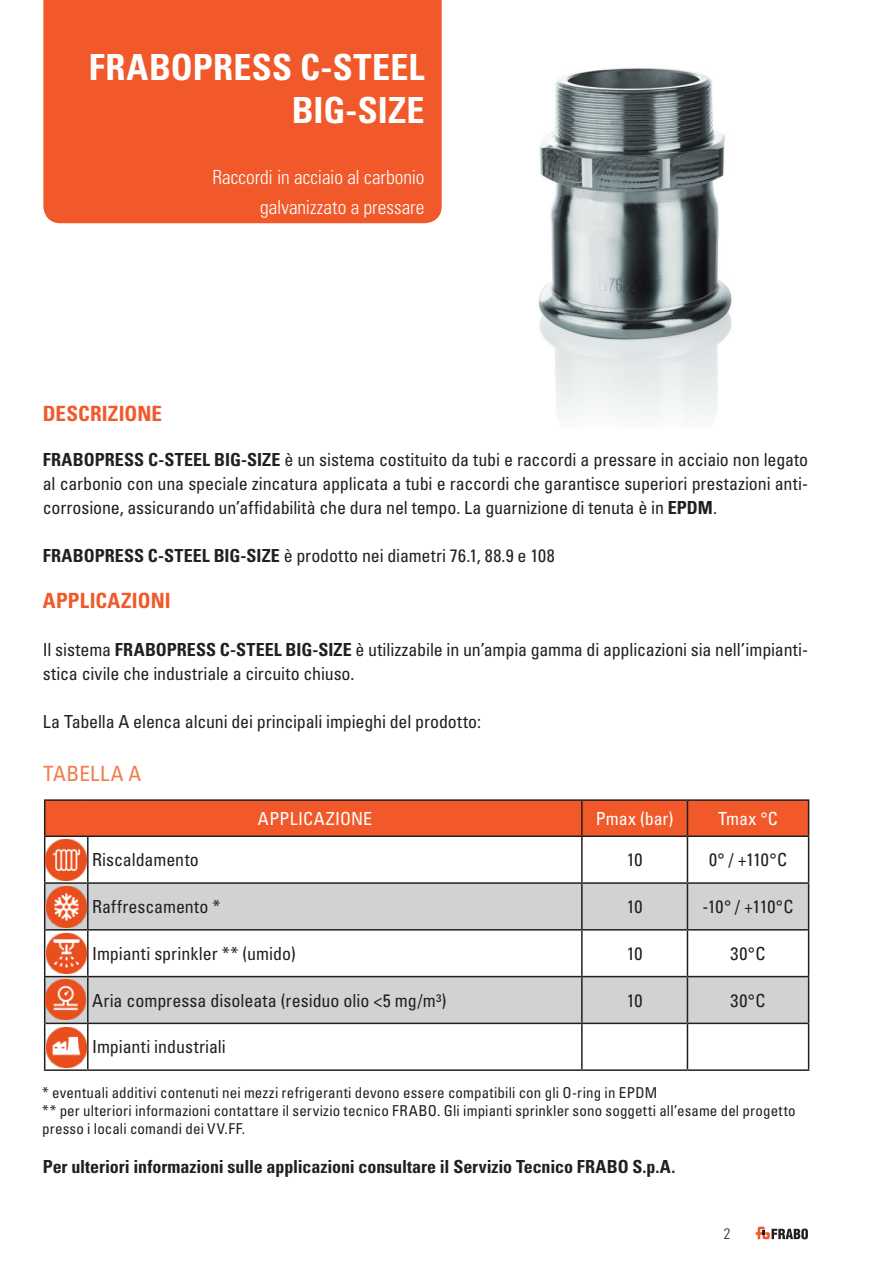
<style>
.page{position:relative;width:893px;height:1263px;background:#fff}
.page>*{position:absolute;margin:0;border:0;box-sizing:border-box;transform-origin:0 0}
.TITOLO_WHITE{font:700 condensed 36px "Univers LT Std";letter-spacing:.01em;color:#fff}
.TITOLO_SEZIONE_CATEG{font:700 condensed 21px "Univers LT Std";letter-spacing:.01em;color:#f1592a}
.SOTTOTITOLO_SEZIONE{font:condensed 21px "Univers LT Std";letter-spacing:.02em;color:#f47b4c}
.tipo_raccordi{font:300 condensed 19.5px "Univers LT Std";color:#fff}
.Paragrafo_standard{font:condensed 18px/24px "Univers LT Std";letter-spacing:-.01em;color:#231f20;text-align:justify}
.DATI_TABELLA{font:condensed 18px "Univers LT Std";color:#231f20}
.Paragrafo_standard-2{font:700 condensed 18px "Univers LT Std";letter-spacing:-.005em;color:#231f20}
.INTESTAZIONE_TABELLA{font:condensed 18px "Univers LT Std";letter-spacing:-.005em;color:#fff}
.DATI_TABELLA-2{font:condensed 18px "Univers LT Std";letter-spacing:.015em;color:#fff}
.DESCRIZIONE_PRODOTTO{font:condensed 15px/18px "Univers LT Std";letter-spacing:.01em;color:#231f20}
.t1{font:300 condensed 15px "Univers LT Std";color:#231f20}
.s1{font-weight:700}
</style>
<div class="page">
<svg style="left:756px;top:1226px;width:52px;height:13px"></svg>
<div style="left:45px;top:801px;width:763px;height:34px;background:#f1592a"></div>
<svg style="left:89px;top:884px;width:719px;height:139px;fill:#d1d2d4"></svg>
<hr style="left:44px;top:799px;width:44px;height:2px;background:#231f20">
<hr style="left:44px;top:801px;width:1px;height:34px;background:#231f20">
<hr style="left:88px;top:799px;width:494px;height:2px;background:#231f20">
<hr style="left:582px;top:799px;width:105px;height:2px;background:#231f20">
<hr style="left:581px;top:801px;width:2px;height:34px;background:#231f20">
<hr style="left:687px;top:799px;width:122px;height:2px;background:#231f20">
<hr style="left:687px;top:801px;width:1px;height:34px;background:#231f20">
<hr style="left:808px;top:801px;width:1px;height:34px;background:#231f20">
<hr style="left:44px;top:835px;width:44px;height:2px;background:#231f20">
<hr style="left:88px;top:835px;width:494px;height:2px;background:#231f20">
<hr style="left:582px;top:835px;width:105px;height:2px;background:#231f20">
<hr style="left:687px;top:835px;width:122px;height:2px;background:#231f20">
<hr style="left:45px;top:929px;width:43px;height:1px;background:#231f20">
<hr style="left:88px;top:929px;width:494px;height:1px;background:#231f20">
<hr style="left:582px;top:929px;width:105px;height:1px;background:#231f20">
<hr style="left:687px;top:929px;width:121px;height:1px;background:#231f20">
<hr style="left:44px;top:837px;width:1px;height:45px;background:#231f20">
<hr style="left:87px;top:837px;width:2px;height:45px;background:#231f20">
<hr style="left:581px;top:837px;width:2px;height:45px;background:#231f20">
<hr style="left:687px;top:837px;width:1px;height:45px;background:#231f20">
<hr style="left:808px;top:837px;width:1px;height:45px;background:#231f20">
<hr style="left:44px;top:882px;width:44px;height:2px;background:#231f20">
<hr style="left:44px;top:884px;width:1px;height:46px;background:#231f20">
<hr style="left:88px;top:882px;width:494px;height:2px;background:#231f20">
<hr style="left:87px;top:884px;width:2px;height:45px;background:#231f20">
<hr style="left:582px;top:882px;width:105px;height:2px;background:#231f20">
<hr style="left:581px;top:884px;width:2px;height:45px;background:#231f20">
<hr style="left:687px;top:882px;width:122px;height:2px;background:#231f20">
<hr style="left:687px;top:884px;width:1px;height:45px;background:#231f20">
<hr style="left:808px;top:884px;width:1px;height:46px;background:#231f20">
<hr style="left:44px;top:930px;width:1px;height:46px;background:#231f20">
<hr style="left:87px;top:930px;width:2px;height:46px;background:#231f20">
<hr style="left:581px;top:930px;width:2px;height:46px;background:#231f20">
<hr style="left:687px;top:930px;width:1px;height:46px;background:#231f20">
<hr style="left:808px;top:930px;width:1px;height:46px;background:#231f20">
<hr style="left:44px;top:976px;width:44px;height:1px;background:#231f20">
<hr style="left:44px;top:977px;width:1px;height:46px;background:#231f20">
<hr style="left:88px;top:976px;width:494px;height:1px;background:#231f20">
<hr style="left:87px;top:977px;width:2px;height:46px;background:#231f20">
<hr style="left:582px;top:976px;width:105px;height:1px;background:#231f20">
<hr style="left:581px;top:977px;width:2px;height:46px;background:#231f20">
<hr style="left:687px;top:976px;width:122px;height:1px;background:#231f20">
<hr style="left:687px;top:977px;width:1px;height:46px;background:#231f20">
<hr style="left:808px;top:977px;width:1px;height:46px;background:#231f20">
<hr style="left:44px;top:1023px;width:1px;height:46px;background:#231f20">
<hr style="left:45px;top:1023px;width:43px;height:1px;background:#231f20">
<hr style="left:582px;top:1023px;width:105px;height:1px;background:#231f20">
<hr style="left:687px;top:1023px;width:121px;height:1px;background:#231f20">
<hr style="left:687px;top:1024px;width:1px;height:45px;background:#231f20">
<hr style="left:808px;top:1023px;width:1px;height:46px;background:#231f20">
<hr style="left:44px;top:1069px;width:44px;height:2px;background:#231f20">
<hr style="left:582px;top:1069px;width:105px;height:2px;background:#231f20">
<hr style="left:687px;top:1069px;width:122px;height:2px;background:#231f20">
<hr style="left:87px;top:1024px;width:2px;height:45px;background:#231f20">
<hr style="left:88px;top:1023px;width:494px;height:1px;background:#231f20">
<hr style="left:581px;top:1024px;width:2px;height:45px;background:#231f20">
<hr style="left:88px;top:1069px;width:494px;height:2px;background:#231f20">
<img style="left:45px;top:837px;width:42px;height:45px">
<img style="left:45px;top:884px;width:42px;height:185px">
<img style="left:538px;top:68px;width:194px;height:348px">
<div style="left:43px;top:0;width:399px;height:223px;background:#f1592a"></div>
<p class="TITOLO_WHITE" style="left:89px;top:45px;width:337px">FRABOPRESS C-STEEL</p>
<p class="TITOLO_WHITE" style="left:292px;top:88px;width:134px">BIG-SIZE</p>
<p class="tipo_raccordi" style="left:212px;top:166px;width:214px">Raccordi in acciaio al carbonio</p>
<p class="tipo_raccordi" style="left:260px;top:195px;width:166px">galvanizzato a pressare</p>
<p class="TITOLO_SEZIONE_CATEG" style="left:43px;top:400px;width:121px">DESCRIZIONE</p>
<p class="Paragrafo_standard" style="left:43px;top:447px;width:767px"><span class="s1">FRABOPRESS C-STEEL BIG-SIZE</span> è un sistema costituito da tubi e raccordi a pressare in acciaio non legato al carbonio con una speciale zincatura applicata a tubi e raccordi che garantisce superiori prestazioni anti&shy;corrosione, assicurando un’affidabilità che dura nel tempo. La guarnizione di tenuta è in <span class="s1">EPDM</span>.</p>
<p class="Paragrafo_standard" style="left:43px;top:543px;width:513px"><span class="s1">FRABOPRESS C-STEEL BIG-SIZE</span> è prodotto nei diametri 76.1, 88.9 e 108</p>
<p class="TITOLO_SEZIONE_CATEG" style="left:43px;top:588px;width:129px">APPLICAZIONI</p>
<p class="Paragrafo_standard" style="left:43px;top:637px;width:767px">Il sistema <span class="s1">FRABOPRESS C-STEEL BIG-SIZE</span> è utilizzabile in un’ampia gamma di applicazioni sia nell’impianti&shy;stica civile che industriale a circuito chiuso.</p>
<p class="Paragrafo_standard" style="left:43px;top:709px;width:440px">La Tabella A elenca alcuni dei principali impieghi del prodotto:</p>
<p class="SOTTOTITOLO_SEZIONE" style="left:43px;top:760px;width:99px">TABELLA A</p>
<p class="DATI_TABELLA-2" style="left:258px;top:807px;width:116px">APPLICAZIONE</p>
<p class="INTESTAZIONE_TABELLA" style="left:596px;top:807px;width:79px">Pmax (bar)</p>
<p class="INTESTAZIONE_TABELLA" style="left:718px;top:807px;width:61px">Tmax °C</p>
<p class="DATI_TABELLA" style="left:92px;top:848px;width:108px">Riscaldamento</p>
<p class="DATI_TABELLA" style="left:627px;top:848px;width:17px">10</p>
<p class="DATI_TABELLA" style="left:709px;top:848px;width:79px">0° / +110°C</p>
<p class="DATI_TABELLA" style="left:92px;top:895px;width:130px">Raffrescamento *</p>
<p class="DATI_TABELLA" style="left:627px;top:895px;width:17px">10</p>
<p class="DATI_TABELLA" style="left:703px;top:895px;width:92px">-10° / +110°C</p>
<p class="DATI_TABELLA" style="left:92px;top:942px;width:205px">Impianti sprinkler ** (umido)</p>
<p class="DATI_TABELLA" style="left:627px;top:942px;width:17px">10</p>
<p class="DATI_TABELLA" style="left:731px;top:942px;width:36px">30°C</p>
<p class="DATI_TABELLA" style="left:92px;top:989px;width:356px">Aria compressa disoleata (residuo olio &lt;5 mg/m³)</p>
<p class="DATI_TABELLA" style="left:627px;top:989px;width:17px">10</p>
<p class="DATI_TABELLA" style="left:731px;top:989px;width:36px">30°C</p>
<p class="DATI_TABELLA" style="left:92px;top:1035px;width:135px">Impianti industriali</p>
<p class="DESCRIZIONE_PRODOTTO" style="left:42px;top:1084px;width:616px">* eventuali additivi contenuti nei mezzi refrigeranti devono essere compatibili con gli O-ring in EPDM</p>
<p class="DESCRIZIONE_PRODOTTO" style="left:42px;top:1102px;width:755px">** per ulteriori informazioni contattare il servizio tecnico FRABO. Gli impianti sprinkler sono soggetti all’esame del progetto presso i locali comandi dei VV.FF.</p>
<p class="Paragrafo_standard-2" style="left:43px;top:1156px;width:634px">Per ulteriori informazioni sulle applicazioni consultare il Servizio Tecnico FRABO S.p.A.</p>
<p class="t1" style="left:724px;top:1225px;width:8px">2</p>
</div>
